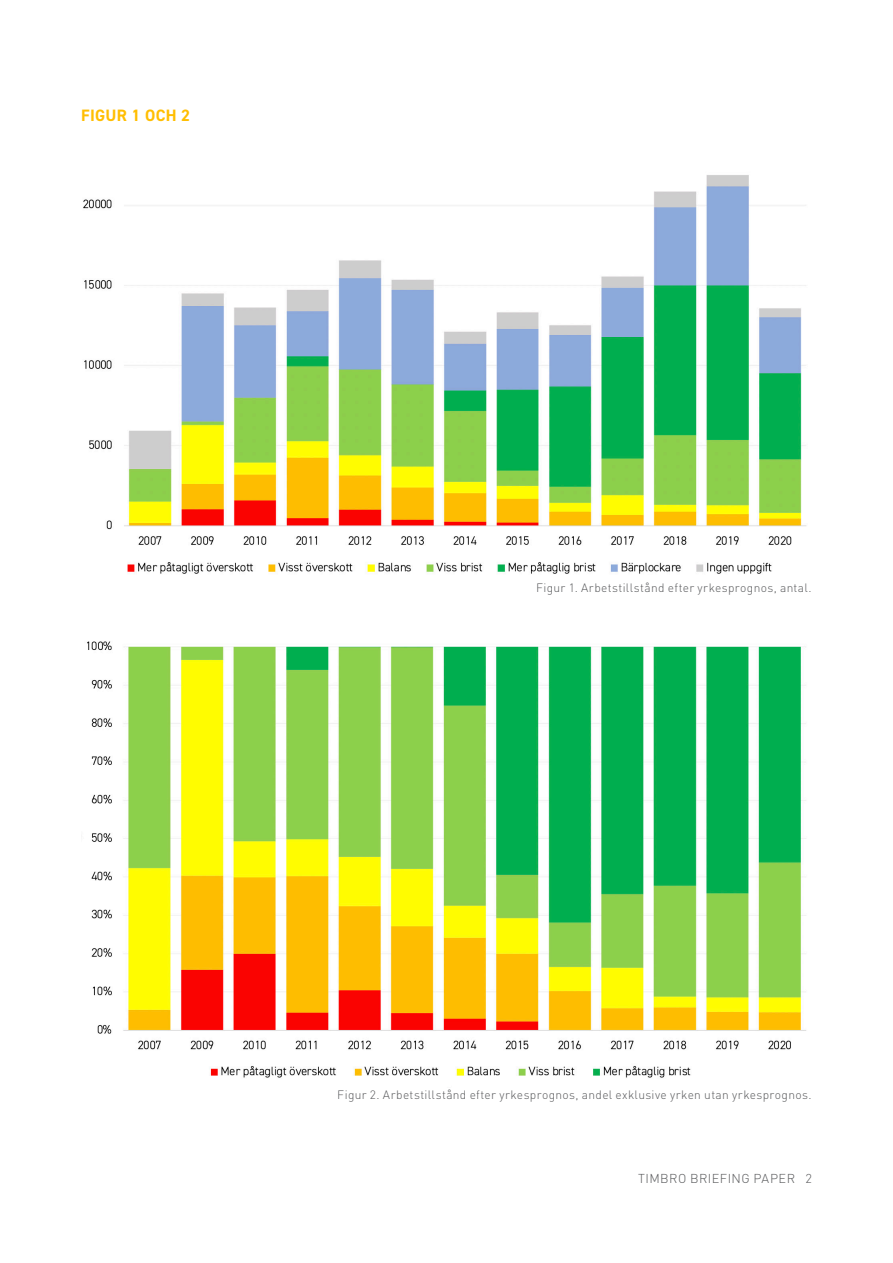
<style>
.page{position:relative;width:893px;height:1263px;background:#fff}
.page>*{position:absolute;margin:0;border:0;box-sizing:border-box;transform-origin:0 0}
.rubrikitext{font:700 16.5px "DIN2014";letter-spacing:.02em;color:#ffbe02}
.t1{font:300 12.75px "DINOT";letter-spacing:.035em;color:#57585a}
.tabeltext{font:300 12px "DINOT";letter-spacing:.03em;color:#57585a}
</style>
<div class="page">
<img style="left:87px;top:641px;width:719px;height:437px">
<img style="left:83px;top:175px;width:724px;height:399px">
<p class="rubrikitext" style="left:81px;top:104px;width:111px">FIGUR 1 OCH 2</p>
<p class="tabeltext" style="left:536px;top:580px;width:277px">Figur 1. Arbetstillstånd efter yrkesprognos, antal.</p>
<p class="tabeltext" style="left:337px;top:1087px;width:476px">Figur 2. Arbetstillstånd efter yrkesprognos, andel exklusive yrken utan yrkesprognos.</p>
<p class="t1" style="left:638px;top:1170px;width:175px">TIMBRO BRIEFING PAPER 2</p>
</div>
